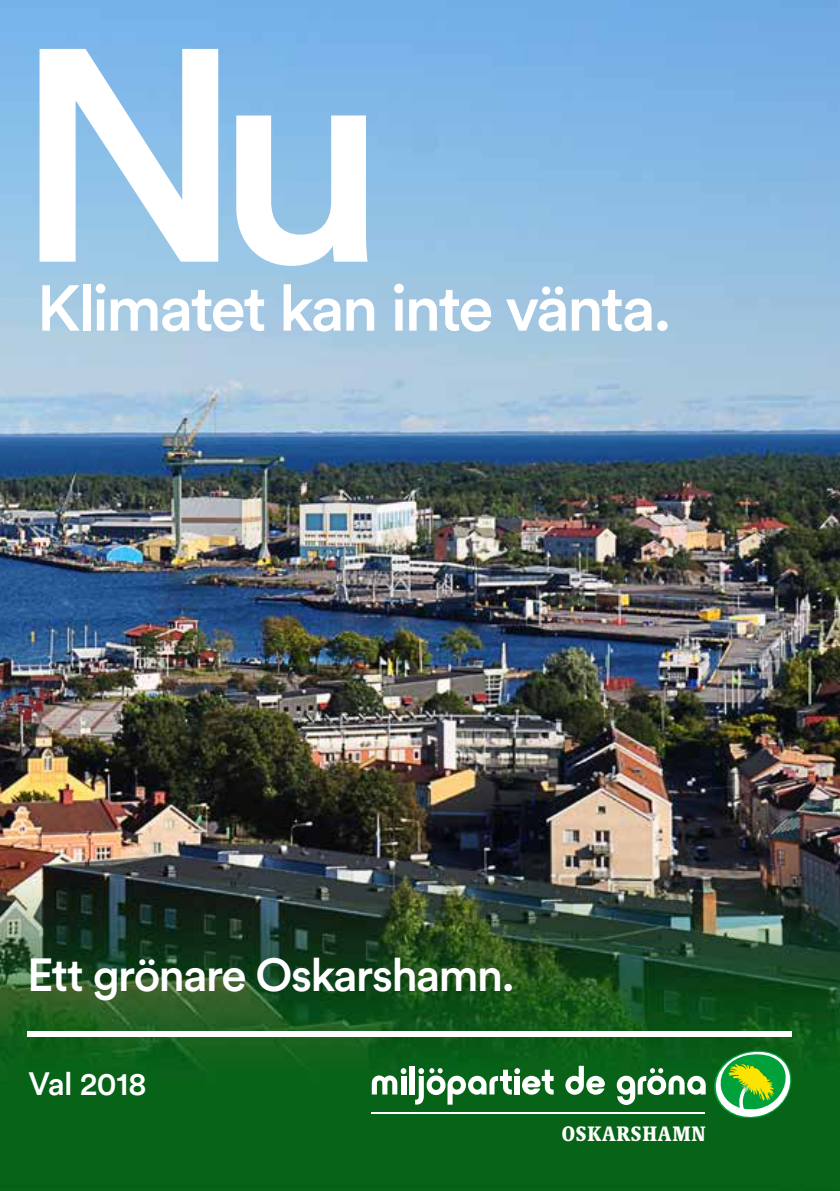
<style>
.page{position:relative;width:840px;height:1191px;background:#fff}
.page>*{position:absolute;margin:0;border:0;box-sizing:border-box;transform-origin:0 0}
.t1{font:500 300px "M Groena 2018 Circular";color:#fff}
.t2{font:500 64px "M Groena 2018 Circular";letter-spacing:-.045em;color:#fff}
.t3{font:500 46px "M Groena 2018 Circular";letter-spacing:-.04em;color:#fff}
.t4{font:500 32px "M Groena 2018 Circular";letter-spacing:-.01em;color:#fff}
.t5{font:24.6px "MP Serif";letter-spacing:.03em;color:#fff}
</style>
<div class="page">
<img style="left:0;top:0;width:839px;height:1191px">
<div style="left:27px;top:1030px;width:764px;height:6px;background:#fff"></div>
<div style="left:409px;top:1065px;width:6px;height:29px;background:#fff"></div>
<svg style="left:371px;top:1068px;width:35px;height:26px"></svg>
<svg style="left:415px;top:1068px;width:138px;height:36px"></svg>
<svg style="left:565px;top:1065px;width:39px;height:29px"></svg>
<svg style="left:616px;top:1050px;width:175px;height:72px;background:#419147"></svg>
<hr style="left:371px;top:1112px;width:333px;height:1px;background:#fff">
<h1 class="t1" style="left:14px;top:-32px;width:376px">Nu</h1>
<p class="t2" style="left:37px;top:268px;width:636px">Klimatet kan inte vänta.</p>
<p class="t3" style="left:27px;top:946px;width:489px">Ett grönare Oskarshamn.</p>
<p class="t4" style="left:28px;top:1063px;width:120px">Val 2018</p>
<p class="t5" style="left:561px;top:1120px;width:145px">OSKARSHAMN</p>
</div>
